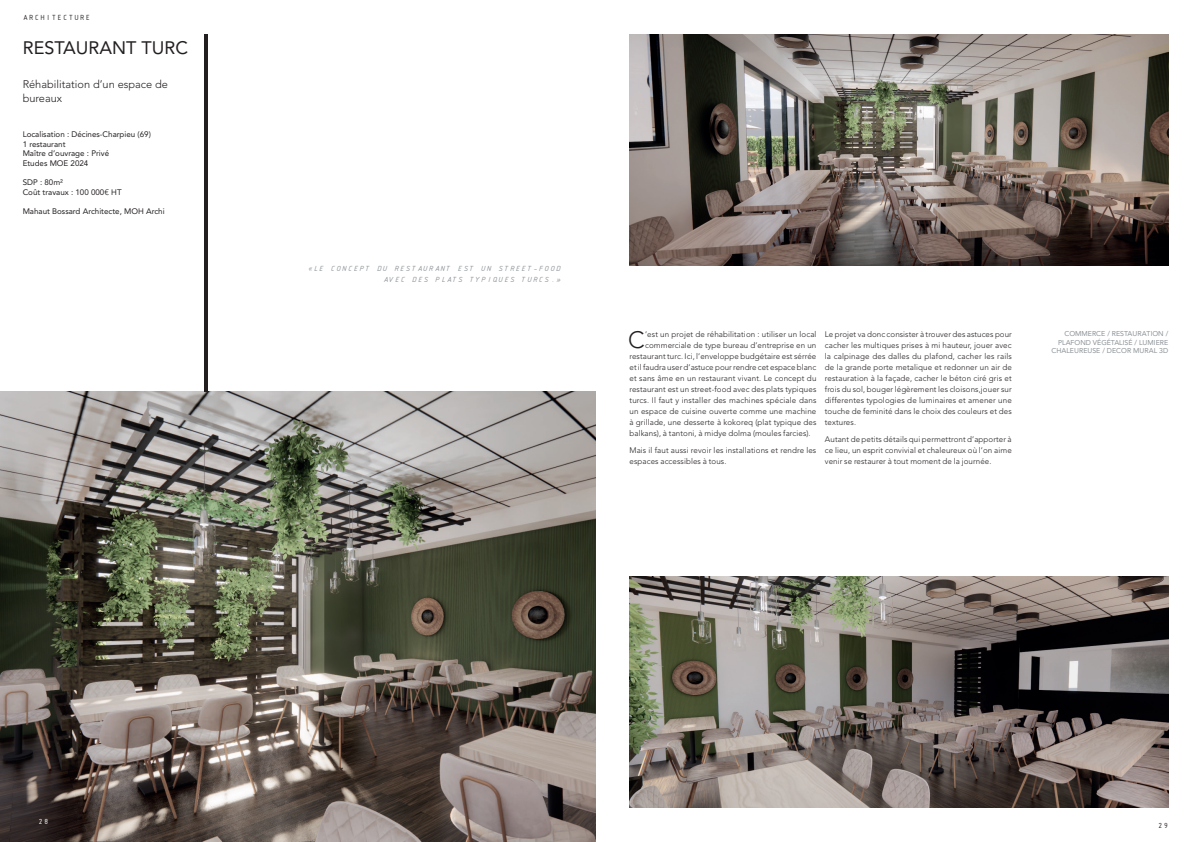
<style>
.page{position:relative;width:1191px;height:842px;background:#fff}
.page>*{position:absolute;margin:0;border:0;box-sizing:border-box;transform-origin:0 0}
.t1{font:300 23.5px "Avenir";color:#231f20}
.t2{font:18px "Avenir";color:#231f20}
.t3{font:300 11px/13.2px "Avenir";color:#231f20}
.t4{font:300 8px/11px "Avenir";letter-spacing:.01em;color:#231f20;text-align:justify}
.t5{font:8px/9.6px "Avenir";color:#231f20}
.t6{font:8px/11px "ISOCTEUR Italic";letter-spacing:.01em;color:#8a9195;text-align:right}
.t7{font:8px "ISOCTEUR";color:#231f20}
.t8{font:8px "ISOCTEUR";color:#fff}
.t9{font:7px/8.4px "Avenir";color:#8a9195;text-align:right}
.s1{font-size:8.8px}
</style>
<div class="page">
<img style="left:0;top:391px;width:595px;height:451px">
<img style="left:629px;top:576px;width:539px;height:232px">
<img style="left:629px;top:34px;width:539px;height:232px">
<hr style="left:204px;top:34px;width:4px;height:357px;background:#231f20">
<p class="t7" style="left:23px;top:12px;width:70px">ARCHITECTURE</p>
<h2 class="t2" style="left:23px;top:34px;width:167px">RESTAURANT TURC</h2>
<h3 class="t3" style="left:23px;top:78px;width:147px">Réhabilitation d’un espace de bureaux</h3>
<p class="t5" style="left:23px;top:130px;width:130px">Localisation : Décines-Charpieu (69)<br>1 restaurant<br>Maître d’ouvrage : Privé<br>Etudes MOE 2024</p>
<p class="t5" style="left:23px;top:178px;width:100px">SDP : 80m²<br>Coût travaux : 100 000€ HT</p>
<p class="t5" style="left:23px;top:206px;width:143px">Mahaut Bossard Architecte, MOH Archi</p>
<p class="t6" style="left:308px;top:263px;width:255px"><span class="s1">«</span>LE CONCEPT DU RESTAURANT EST UN STREET-FOOD<br>AVEC DES PLATS TYPIQUES TURCS.»</p>
<h1 class="t1" style="left:628px;top:323px;width:18px">C</h1>
<p class="t4" style="left:645px;top:329px;width:173px">’est un projet de réhabilitation : utiliser un local</p>
<p class="t4" style="left:645px;top:340px;width:173px">commerciale de type bureau d’entreprise en un</p>
<p class="t4" style="left:629px;top:351px;width:188px">restaurant turc. Ici, l’enveloppe budgétaire est sérrée</p>
<p class="t4" style="left:629px;top:362px;width:188px">et il faudra user d’astuce pour rendre cet espace blanc</p>
<p class="t4" style="left:629px;top:373px;width:188px">et sans âme en un restaurant vivant. Le concept du</p>
<p class="t4" style="left:629px;top:384px;width:188px">restaurant est un street-food avec des plats typiques</p>
<p class="t4" style="left:629px;top:395px;width:188px">turcs. Il faut y installer des machines spéciale dans</p>
<p class="t4" style="left:629px;top:406px;width:188px">un espace de cuisine ouverte comme une machine</p>
<p class="t4" style="left:629px;top:417px;width:188px">à grillade, une desserte à kokoreq (plat typique des</p>
<p class="t4" style="left:629px;top:428px;width:183px">balkans), à tantoni, à midye dolma (moules farcies).</p>
<p class="t4" style="left:629px;top:445px;width:188px">Mais il faut aussi revoir les installations et rendre les espaces accessibles à tous.</p>
<p class="t4" style="left:825px;top:329px;width:188px">Le projet va donc consister à trouver des astuces pour cacher les multiques prises à mi hauteur, jouer avec la calpinage des dalles du plafond, cacher les rails de la grande porte metalique et redonner un air de restauration à la façade, cacher le béton ciré gris et frois du sol, bouger légèrement les cloisons,jouer sur differentes typologies de luminaires et amener une touche de feminité dans le choix des couleurs et des textures.</p>
<p class="t4" style="left:825px;top:434px;width:188px">Autant de petits détails qui permettront d’apporter à ce lieu, un esprit convivial et chaleureux où l’on aime venir se restaurer à tout moment de la journée.</p>
<p class="t9" style="left:1051px;top:330px;width:118px">COMMERCE / RESTAURATION /<br>PLAFOND VÉGÉTALISÉ / LUMIERE<br>CHALEUREUSE / DECOR MURAL 3D</p>
<p class="t8" style="left:38px;top:816px;width:13px">28</p>
<p class="t7" style="left:1157px;top:820px;width:13px">29</p>
</div>
